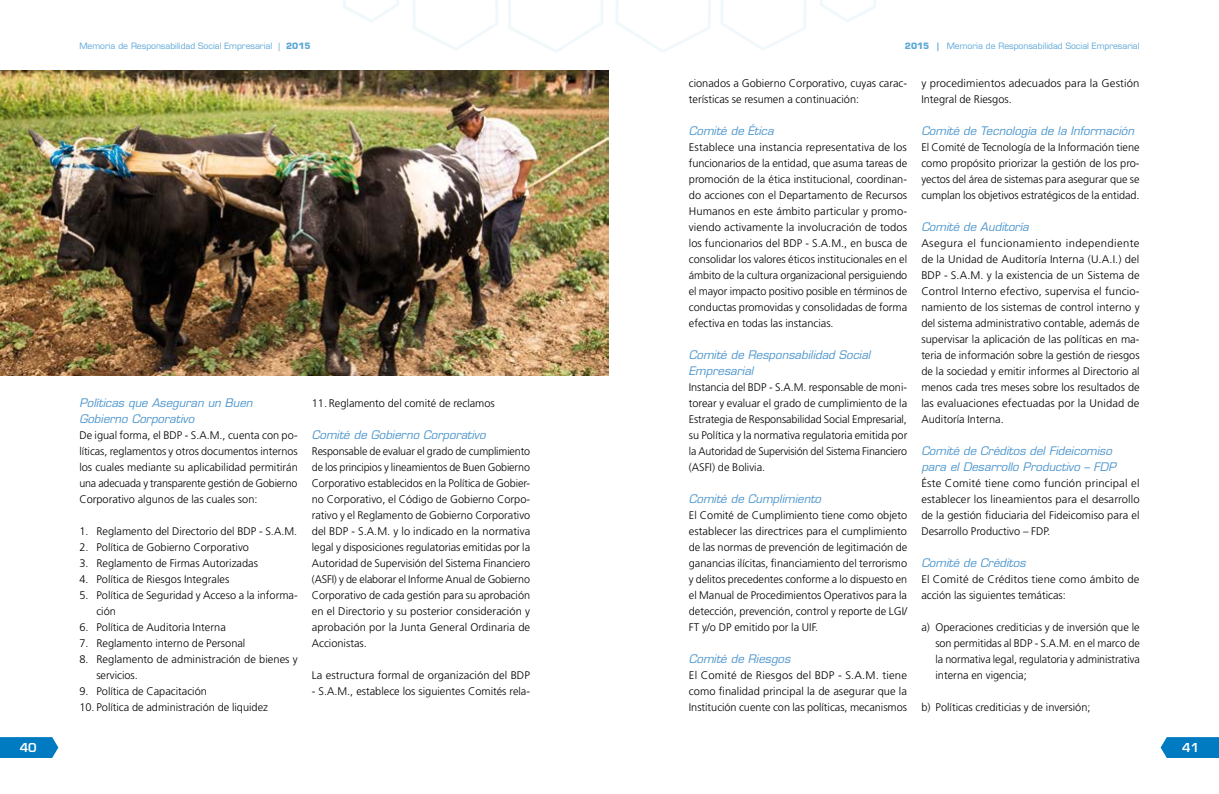
<style>
.page{position:relative;width:1219px;height:794px;background:#fff}
.page>*{position:absolute;margin:0;border:0;box-sizing:border-box;transform-origin:0 0}
.t1{font:600 12px "Eurostile LT Std";color:#fff}
.t2{font:italic 11.5px/16px "Eurostile LT Std";color:#4e96cc}
.t3{font:300 11px/16px "Frutiger LT Std";color:#000;text-align:justify}
.t4{font:8.5px "Eurostile LT Std";color:#5aa7d7}
.s1{font-weight:700}
</style>
<div class="page">
<svg style="left:0;top:737px;width:58px;height:21px"></svg>
<svg style="left:1161px;top:737px;width:58px;height:21px"></svg>
<svg style="left:820px;top:0;width:56px;height:22px"></svg>
<svg style="left:616px;top:0;width:190px;height:53px"></svg>
<svg style="left:343px;top:0;width:56px;height:22px"></svg>
<svg style="left:413px;top:0;width:190px;height:53px"></svg>
<img style="left:0;top:71px;width:609px;height:304px">
<p class="t4" style="left:79px;top:41px;width:233px">Memoria de Responsabilidad Social Empresarial | <span class="s1">2015</span></p>
<p class="t4" style="left:905px;top:41px;width:236px"><span class="s1">2015 |</span> Memoria de Responsabilidad Social Empresarial</p>
<p class="t3" style="left:689px;top:75px;width:220px">cionados a Gobierno Corporativo, cuyas carac&shy;terísticas se resumen a continuación:</p>
<p class="t2" style="left:689px;top:123px;width:86px">Comité de Ética</p>
<p class="t3" style="left:689px;top:139px;width:220px">Establece una instancia representativa de los funcionarios de la entidad, que asuma tareas de promoción de la ética institucional, coordinan&shy;do acciones con el Departamento de Recursos Humanos en este ámbito particular y promo&shy;viendo activamente la involucración de todos los funcionarios del BDP - S.A.M., en busca de consolidar los valores éticos institucionales en el ámbito de la cultura organizacional persiguiendo el mayor impacto positivo posible en términos de conductas promovidas y consolidadas de forma efectiva en todas las instancias.</p>
<p class="t2" style="left:689px;top:347px;width:183px">Comité de Responsabilidad Social<br>Empresarial</p>
<p class="t3" style="left:689px;top:379px;width:220px">Instancia del BDP - S.A.M. responsable de moni&shy;torear y evaluar el grado de cumplimiento de la Estrategia de Responsabilidad Social Empresarial, su Política y la normativa regulatoria emitida por la Autoridad de Supervisión del Sistema Financiero (ASFI) de Bolivia.</p>
<p class="t2" style="left:689px;top:491px;width:134px">Comité de Cumplimiento</p>
<p class="t3" style="left:689px;top:507px;width:220px">El Comité de Cumplimiento tiene como objeto establecer las directrices para el cumplimiento de las normas de prevención de legitimación de ganancias ilícitas, financiamiento del terrorismo y delitos precedentes conforme a lo dispuesto en el Manual de Procedimientos Operativos para la detección, prevención, control y reporte de LGI/ FT y/o DP emitido por la UIF.</p>
<p class="t2" style="left:689px;top:651px;width:103px">Comité de Riesgos</p>
<p class="t3" style="left:689px;top:667px;width:220px">El Comité de Riesgos del BDP - S.A.M. tiene como finalidad principal la de asegurar que la Institución cuente con las políticas, mecanismos</p>
<p class="t3" style="left:921px;top:75px;width:220px">y procedimientos adecuados para la Gestión<br>Integral de Riesgos.</p>
<p class="t2" style="left:921px;top:123px;width:214px">Comité de Tecnología de la Información</p>
<p class="t3" style="left:921px;top:139px;width:220px">El Comité de Tecnología de la Información tiene como propósito priorizar la gestión de los pro&shy;yectos del área de sistemas para asegurar que se cumplan los objetivos estratégicos de la entidad.</p>
<p class="t2" style="left:921px;top:219px;width:109px">Comité de Auditoría</p>
<p class="t3" style="left:921px;top:235px;width:220px">Asegura el funcionamiento independiente de la Unidad de Auditoría Interna (U.A.I.) del BDP - S.A.M. y la existencia de un Sistema de Control Interno efectivo, supervisa el funcio&shy;namiento de los sistemas de control interno y del sistema administrativo contable, además de supervisar la aplicación de las políticas en ma&shy;teria de información sobre la gestión de riesgos de la sociedad y emitir informes al Directorio al menos cada tres meses sobre los resultados de las evaluaciones efectuadas por la Unidad de Auditoría Interna.</p>
<p class="t2" style="left:921px;top:443px;width:196px">Comité de Créditos del Fideicomiso para el Desarrollo Productivo – FDP</p>
<p class="t3" style="left:921px;top:475px;width:220px">Éste Comité tiene como función principal el establecer los lineamientos para el desarrollo de la gestión fiduciaria del Fideicomiso para el Desarrollo Productivo – FDP.</p>
<p class="t2" style="left:921px;top:555px;width:106px">Comité de Créditos</p>
<p class="t3" style="left:921px;top:571px;width:220px">El Comité de Créditos tiene como ámbito de acción las siguientes temáticas:</p>
<p class="t3" style="left:935px;top:619px;width:206px;text-indent:-14px">a) Operaciones crediticias y de inversión que le son permitidas al BDP - S.A.M. en el marco de la normativa legal, regulatoria y administrativa interna en vigencia;</p>
<p class="t3" style="left:921px;top:699px;width:171px">b) Políticas crediticias y de inversión;</p>
<p class="t2" style="left:79px;top:395px;width:175px">Políticas que Aseguran un Buen<br>Gobierno Corporativo</p>
<p class="t3" style="left:79px;top:427px;width:220px">De igual forma, el BDP - S.A.M., cuenta con po&shy;líticas, reglamentos y otros documentos internos los cuales mediante su aplicabilidad permitirán una adecuada y transparente gestión de Gobierno Corporativo algunos de las cuales son:</p>
<p class="t3" style="left:79px;top:523px;width:219px">1. Reglamento del Directorio del BDP - S.A.M.</p>
<p class="t3" style="left:79px;top:539px;width:171px">2. Política de Gobierno Corporativo</p>
<p class="t3" style="left:79px;top:555px;width:180px">3. Reglamento de Firmas Autorizadas</p>
<p class="t3" style="left:79px;top:571px;width:151px">4. Política de Riesgos Integrales</p>
<p class="t3" style="left:96px;top:587px;width:203px;text-indent:-17px">5. Política de Seguridad y Acceso a la informa&shy;ción</p>
<p class="t3" style="left:79px;top:619px;width:148px">6. Política de Auditoria Interna</p>
<p class="t3" style="left:79px;top:635px;width:168px">7. Reglamento interno de Personal</p>
<p class="t3" style="left:96px;top:651px;width:203px;text-indent:-17px">8. Reglamento de administración de bienes y servicios.</p>
<p class="t3" style="left:79px;top:683px;width:129px">9. Política de Capacitación</p>
<p class="t3" style="left:79px;top:699px;width:190px">10. Política de administración de liquidez</p>
<p class="t3" style="left:312px;top:395px;width:185px">11. Reglamento del comité de reclamos</p>
<p class="t2" style="left:312px;top:427px;width:175px">Comité de Gobierno Corporativo</p>
<p class="t3" style="left:312px;top:443px;width:220px">Responsable de evaluar el grado de cumplimiento de los principios y lineamientos de Buen Gobierno Corporativo establecidos en la Política de Gobier&shy;no Corporativo, el Código de Gobierno Corpo&shy;rativo y el Reglamento de Gobierno Corporativo del BDP - S.A.M. y lo indicado en la normativa legal y disposiciones regulatorias emitidas por la Autoridad de Supervisión del Sistema Financiero (ASFI) y de elaborar el Informe Anual de Gobierno Corporativo de cada gestión para su aprobación en el Directorio y su posterior consideración y aprobación por la Junta General Ordinaria de Accionistas.</p>
<p class="t3" style="left:312px;top:667px;width:220px">La estructura formal de organización del BDP</p>
<p class="t3" style="left:312px;top:683px;width:220px">- S.A.M., establece los siguientes Comités rela-</p>
<p class="t1" style="left:20px;top:740px;width:18px">40</p>
<p class="t1" style="left:1182px;top:740px;width:18px">41</p>
</div>
